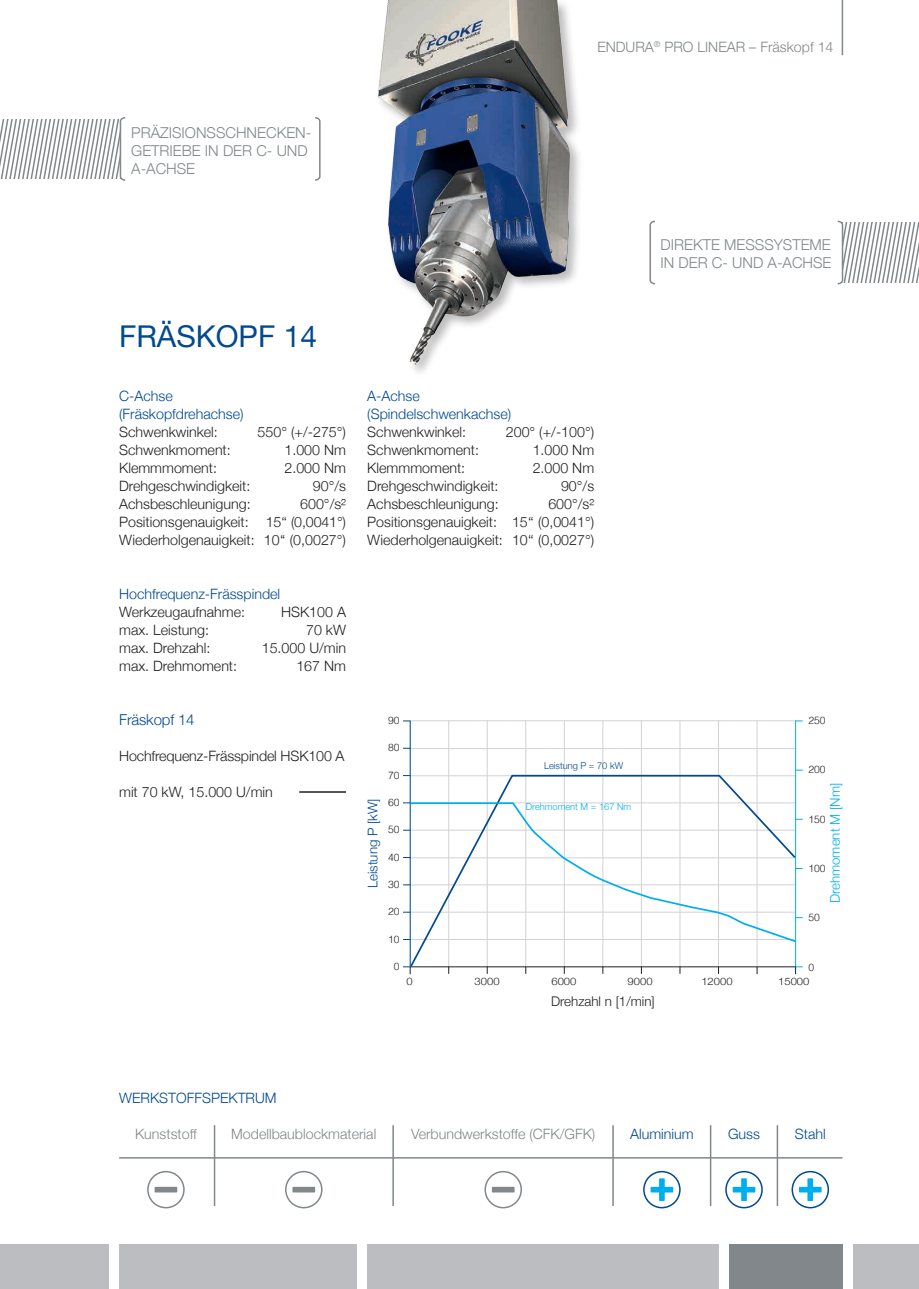
<style>
.page{position:relative;width:919px;height:1289px;background:#fff}
.page>*{position:absolute;margin:0;border:0;box-sizing:border-box;transform-origin:0 0}
.t1{font:30px "Helvetica Neue";color:#014990}
.t2{font:300 15px/18px "Helvetica Neue";color:#81878a}
.t3{font:300 15px "Helvetica Neue";letter-spacing:-.01em;color:#014990}
.t4{font:300 14.25px/18px "Helvetica Neue";color:#231f20;text-align:justify}
.t5{font:300 14.25px/18px "Helvetica Neue";color:#014990}
.t6{font:300 14.25px "Helvetica Neue";color:#81878a}
.t7{font:300 13.35px "Helvetica Neue";color:#231f20}
.t8{font:300 13.35px "Helvetica Neue";color:#00aeef}
.t9{font:300 13.35px "Helvetica Neue";color:#014990}
.t10{font:300 10.35px "Helvetica";color:#231f20}
.t11{font:300 10.35px "Helvetica Neue";color:#231f20;scale:1.09 1}
.t12{font:300 9.45px "Helvetica Neue";color:#00aeef}
.t13{font:300 9.45px "Helvetica Neue";color:#014990}
</style>
<div class="page">
<div style="left:0;top:1244px;width:108px;height:44px;background:#bcbdc0"></div>
<div style="left:119px;top:1244px;width:237px;height:44px;background:#bcbdc0"></div>
<div style="left:367px;top:1244px;width:351px;height:44px;background:#bcbdc0"></div>
<div style="left:729px;top:1244px;width:113px;height:44px;background:#81878a"></div>
<div style="left:853px;top:1244px;width:65px;height:44px;background:#bcbdc0"></div>
<hr style="left:841px;top:0;width:2px;height:55px;background:#81878a">
<img style="left:378px;top:0;width:202px;height:372px">
<hr style="left:409px;top:720px;width:33px;height:1px;background:#d1d2d4">
<hr style="left:409px;top:748px;width:386px;height:1px;background:#d1d2d4">
<hr style="left:442px;top:720px;width:32px;height:1px;background:#d1d2d4">
<hr style="left:448px;top:720px;width:1px;height:246px;background:#d1d2d4">
<hr style="left:474px;top:720px;width:32px;height:1px;background:#d1d2d4">
<hr style="left:486px;top:720px;width:1px;height:246px;background:#d1d2d4">
<hr style="left:506px;top:720px;width:32px;height:1px;background:#d1d2d4">
<hr style="left:525px;top:720px;width:1px;height:246px;background:#d1d2d4">
<hr style="left:538px;top:720px;width:32px;height:1px;background:#d1d2d4">
<hr style="left:570px;top:720px;width:33px;height:1px;background:#d1d2d4">
<hr style="left:564px;top:720px;width:1px;height:246px;background:#d1d2d4">
<hr style="left:603px;top:720px;width:32px;height:1px;background:#d1d2d4">
<hr style="left:602px;top:720px;width:1px;height:246px;background:#d1d2d4">
<hr style="left:635px;top:720px;width:32px;height:1px;background:#d1d2d4">
<hr style="left:641px;top:720px;width:1px;height:246px;background:#d1d2d4">
<hr style="left:667px;top:720px;width:32px;height:1px;background:#d1d2d4">
<hr style="left:679px;top:720px;width:1px;height:246px;background:#d1d2d4">
<hr style="left:699px;top:720px;width:32px;height:1px;background:#d1d2d4">
<hr style="left:718px;top:720px;width:1px;height:246px;background:#d1d2d4">
<hr style="left:731px;top:720px;width:32px;height:1px;background:#d1d2d4">
<hr style="left:756px;top:720px;width:1px;height:246px;background:#d1d2d4">
<hr style="left:763px;top:720px;width:33px;height:1px;background:#d1d2d4">
<hr style="left:795px;top:720px;width:1px;height:246px;background:#00aeef">
<hr style="left:410px;top:721px;width:1px;height:245px;background:#014990">
<svg style="left:795px;top:966px;width:7px;height:8px"></svg>
<svg style="left:403px;top:966px;width:8px;height:8px"></svg>
<svg style="left:408px;top:774px;width:389px;height:194px"></svg>
<svg style="left:409px;top:801px;width:388px;height:142px"></svg>
<hr style="left:299px;top:791px;width:47px;height:1px;background:#231f20">
<svg style="left:315px;top:117px;width:6px;height:64px"></svg>
<svg style="left:0;top:117px;width:126px;height:64px"></svg>
<svg style="left:649px;top:220px;width:6px;height:65px"></svg>
<svg style="left:837px;top:220px;width:81px;height:65px"></svg>
<div style="left:147px;top:1170px;width:38px;height:38px;border:2px solid #81878a;border-radius:50%"></div>
<svg style="left:155px;top:1186px;width:22px;height:6px"></svg>
<div style="left:285px;top:1170px;width:37px;height:38px;border:2px solid #81878a;border-radius:50%"></div>
<svg style="left:292px;top:1186px;width:23px;height:6px"></svg>
<svg style="left:643px;top:1171px;width:36px;height:36px"></svg>
<div style="left:643px;top:1170px;width:37px;height:38px;border:2px solid #014990;border-radius:50%"></div>
<svg style="left:650px;top:1178px;width:23px;height:22px"></svg>
<hr style="left:119px;top:1157px;width:723px;height:1px;background:#81878a">
<hr style="left:214px;top:1125px;width:1px;height:80px;background:#81878a">
<hr style="left:392px;top:1125px;width:2px;height:80px;background:#81878a">
<hr style="left:612px;top:1125px;width:1px;height:80px;background:#81878a">
<hr style="left:709px;top:1125px;width:2px;height:80px;background:#81878a">
<hr style="left:776px;top:1125px;width:2px;height:80px;background:#81878a">
<svg style="left:726px;top:1171px;width:36px;height:36px"></svg>
<div style="left:725px;top:1170px;width:37px;height:38px;border:2px solid #014990;border-radius:50%"></div>
<svg style="left:732px;top:1178px;width:23px;height:22px"></svg>
<svg style="left:792px;top:1171px;width:36px;height:36px"></svg>
<div style="left:791px;top:1170px;width:38px;height:38px;border:2px solid #014990;border-radius:50%"></div>
<svg style="left:798px;top:1178px;width:23px;height:22px"></svg>
<div style="left:484px;top:1170px;width:38px;height:38px;border:2px solid #81878a;border-radius:50%"></div>
<svg style="left:492px;top:1186px;width:22px;height:6px"></svg>
<p class="t6" style="left:597px;top:35px;width:238px">ENDURA<sup>®</sup> PRO LINEAR – Fräskopf 14</p>
<p class="t2" style="left:131px;top:122px;width:182px">PRÄZISIONSSCHNECKEN-<br>GETRIEBE IN DER C- UND<br>A-ACHSE</p>
<h1 class="t1" style="left:119px;top:314px;width:199px">FRÄSKOPF 14</h1>
<p class="t5" style="left:119px;top:385px;width:126px">C-Achse (Fräskopfdrehachse)</p>
<p class="t4" style="left:119px;top:421px;width:100px">Schwenkwinkel:</p>
<p class="t4" style="left:257px;top:421px;width:90px">550° (+/-275°)</p>
<p class="t4" style="left:119px;top:439px;width:113px">Schwenkmoment:</p>
<p class="t4" style="left:284px;top:439px;width:63px">1.000 Nm</p>
<p class="t4" style="left:119px;top:457px;width:99px">Klemmmoment:</p>
<p class="t4" style="left:284px;top:457px;width:63px">2.000 Nm</p>
<p class="t4" style="left:119px;top:475px;width:133px">Drehgeschwindigkeit:</p>
<p class="t4" style="left:313px;top:475px;width:35px">90°/s</p>
<p class="t4" style="left:119px;top:493px;width:133px">Achsbeschleunigung:</p>
<p class="t4" style="left:119px;top:493px;width:228px;text-indent:181px">600°/s²<br>Positionsgenauigkeit: 15‘‘ (0,0041°)<br>Wiederholgenauigkeit: 10‘‘ (0,0027°)</p>
<p class="t5" style="left:119px;top:583px;width:162px">Hochfrequenz-Frässpindel</p>
<p class="t4" style="left:119px;top:601px;width:127px">Werkzeugaufnahme:</p>
<p class="t4" style="left:281px;top:601px;width:66px">HSK100 A</p>
<p class="t4" style="left:119px;top:619px;width:91px">max. Leistung:</p>
<p class="t4" style="left:306px;top:619px;width:41px">70 kW</p>
<p class="t4" style="left:119px;top:637px;width:93px">max. Drehzahl:</p>
<p class="t4" style="left:262px;top:637px;width:86px">15.000 U/min</p>
<p class="t4" style="left:119px;top:655px;width:119px">max. Drehmoment:</p>
<p class="t4" style="left:296px;top:655px;width:51px">167 Nm</p>
<p class="t3" style="left:119px;top:707px;width:77px">Fräskopf 14</p>
<p class="t4" style="left:119px;top:745px;width:227px">Hochfrequenz-Frässpindel HSK100 A</p>
<p class="t4" style="left:119px;top:781px;width:155px">mit 70 kW, 15.000 U/min</p>
<p class="t5" style="left:367px;top:385px;width:145px">A-Achse (Spindelschwenkachse)</p>
<p class="t4" style="left:367px;top:421px;width:100px">Schwenkwinkel:</p>
<p class="t4" style="left:506px;top:421px;width:90px">200° (+/-100°)</p>
<p class="t4" style="left:367px;top:439px;width:113px">Schwenkmoment:</p>
<p class="t4" style="left:532px;top:439px;width:63px">1.000 Nm</p>
<p class="t4" style="left:367px;top:457px;width:99px">Klemmmoment:</p>
<p class="t4" style="left:532px;top:457px;width:63px">2.000 Nm</p>
<p class="t4" style="left:367px;top:475px;width:133px">Drehgeschwindigkeit:</p>
<p class="t4" style="left:561px;top:475px;width:35px">90°/s</p>
<p class="t4" style="left:367px;top:493px;width:133px">Achsbeschleunigung:</p>
<p class="t4" style="left:367px;top:493px;width:228px;text-indent:181px">600°/s²<br>Positionsgenauigkeit: 15‘‘ (0,0041°)<br>Wiederholgenauigkeit: 10‘‘ (0,0027°)</p>
<p class="t2" style="left:660px;top:235px;width:172px">DIREKTE MESSSYSTEME<br>IN DER C- UND A-ACHSE</p>
<p class="t9" style="left:362px;top:888px;width:91px;rotate:-90deg">Leistung P [kW]</p>
<p class="t10" style="left:388px;top:711px;width:13px">90</p>
<p class="t10" style="left:388px;top:739px;width:13px">80</p>
<p class="t10" style="left:388px;top:766px;width:13px">70</p>
<p class="t10" style="left:388px;top:793px;width:13px">60</p>
<p class="t10" style="left:388px;top:821px;width:13px">50</p>
<p class="t10" style="left:388px;top:848px;width:13px">40</p>
<p class="t10" style="left:388px;top:875px;width:13px">30</p>
<p class="t10" style="left:388px;top:902px;width:13px">20</p>
<p class="t10" style="left:388px;top:930px;width:13px">10</p>
<p class="t10" style="left:394px;top:957px;width:7px">0</p>
<p class="t13" style="left:544px;top:757px;width:81px">Leistung P = 70 kW</p>
<p class="t12" style="left:526px;top:799px;width:107px">Drehmoment M = 167 Nm</p>
<p class="t10" style="left:808px;top:711px;width:19px">250</p>
<p class="t10" style="left:808px;top:761px;width:19px">200</p>
<p class="t8" style="left:824px;top:903px;width:122px;rotate:-90deg">Drehmoment M [Nm]</p>
<p class="t10" style="left:808px;top:810px;width:19px">150</p>
<p class="t10" style="left:808px;top:859px;width:19px">100</p>
<p class="t10" style="left:808px;top:908px;width:13px">50</p>
<p class="t10" style="left:808px;top:958px;width:7px">0</p>
<p class="t11" style="left:406px;top:973px;width:7px">0</p>
<p class="t11" style="left:474px;top:973px;width:24px">3000</p>
<p class="t11" style="left:551px;top:973px;width:24px">6000</p>
<p class="t11" style="left:627px;top:973px;width:24px">9000</p>
<p class="t11" style="left:701px;top:973px;width:30px">12000</p>
<p class="t11" style="left:778px;top:973px;width:30px">15000</p>
<p class="t7" style="left:551px;top:990px;width:105px">Drehzahl n [1/min]</p>
<p class="t5" style="left:119px;top:1087px;width:159px">WERKSTOFFSPEKTRUM</p>
<p class="t6" style="left:135px;top:1122px;width:63px">Kunststoff</p>
<p class="t6" style="left:231px;top:1122px;width:146px">Modellbaublockmaterial</p>
<p class="t6" style="left:411px;top:1122px;width:186px">Verbundwerkstoffe (CFK/GFK)</p>
<p class="t5" style="left:630px;top:1123px;width:65px">Aluminium</p>
<p class="t5" style="left:728px;top:1123px;width:33px">Guss</p>
<p class="t5" style="left:794px;top:1123px;width:32px">Stahl</p>
</div>
